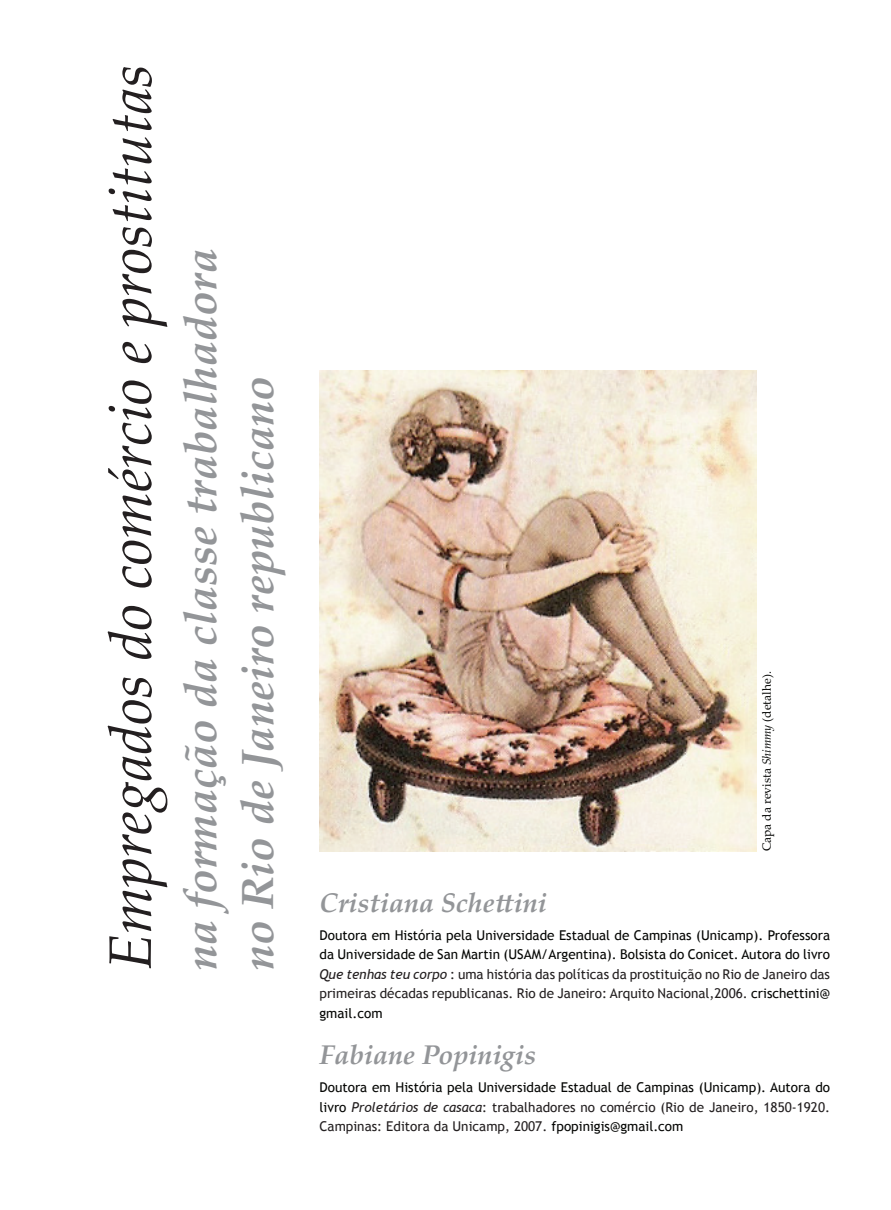
<style>
.page{position:relative;width:891px;height:1210px;background:#fff}
.page>*{position:absolute;margin:0;border:0;box-sizing:border-box;transform-origin:0 0}
.t1{font:italic 60px "Palatino Linotype";color:#231f20}
.t2{font:italic 700 45px/57px "Palatino Linotype";color:#939598}
.t3{font:italic 700 27px "Palatino Linotype";color:#939598}
.t4{font:13.5px/19.5px "Trebuchet MS";color:#040503;text-align:justify}
.t5{font:12px "Palatino Linotype";color:#040503}
.s1{font-style:italic}
.s2{font-style:italic;color:#231f20}
.s3{color:#231f20}
</style>
<div class="page">
<img style="left:319px;top:370px;width:437px;height:481px">
<h1 class="t1" style="left:88px;top:970px;width:907px;rotate:-90deg">Empregados do comércio e prostitutas</h1>
<h2 class="t2" style="left:171px;top:970px;width:723px;rotate:-90deg">na formação da classe trabalhadora no Rio de Janeiro republicano</h2>
<p class="t5" style="left:758px;top:851px;width:181px;rotate:-90deg">Capa da revista <span class="s1">Shimmy</span> (detalhe).</p>
<h3 class="t3" style="left:319px;top:883px;width:229px">Cristiana Schettini</h3>
<p class="t4" style="left:319px;top:925px;width:512px">Doutora em História pela Universidade Estadual de Campinas (Unicamp). Professora da Universidade de San Martin (USAM/Argentina). Bolsista do Conicet. Autora do livro <span class="s2">Que tenhas teu corpo</span> <span class="s3">: uma história das políticas da prostituição no Rio de Janeiro das primeiras décadas republicanas. Rio de Janeiro: Arquito Nacional,2006.</span> crischettini@ gmail.com</p>
<h3 class="t3" style="left:319px;top:1035px;width:218px">Fabiane Popinigis</h3>
<p class="t4" style="left:319px;top:1077px;width:512px">Doutora em História pela Universidade Estadual de Campinas (Unicamp). Autora do livro <span class="s2">Proletários de casaca</span><span class="s3">: trabalhadores no comércio (Rio de Janeiro, 1850-1920.<br>Campinas: Editora da Unicamp, 2007.</span> fpopinigis@gmail.com</p>
</div>
